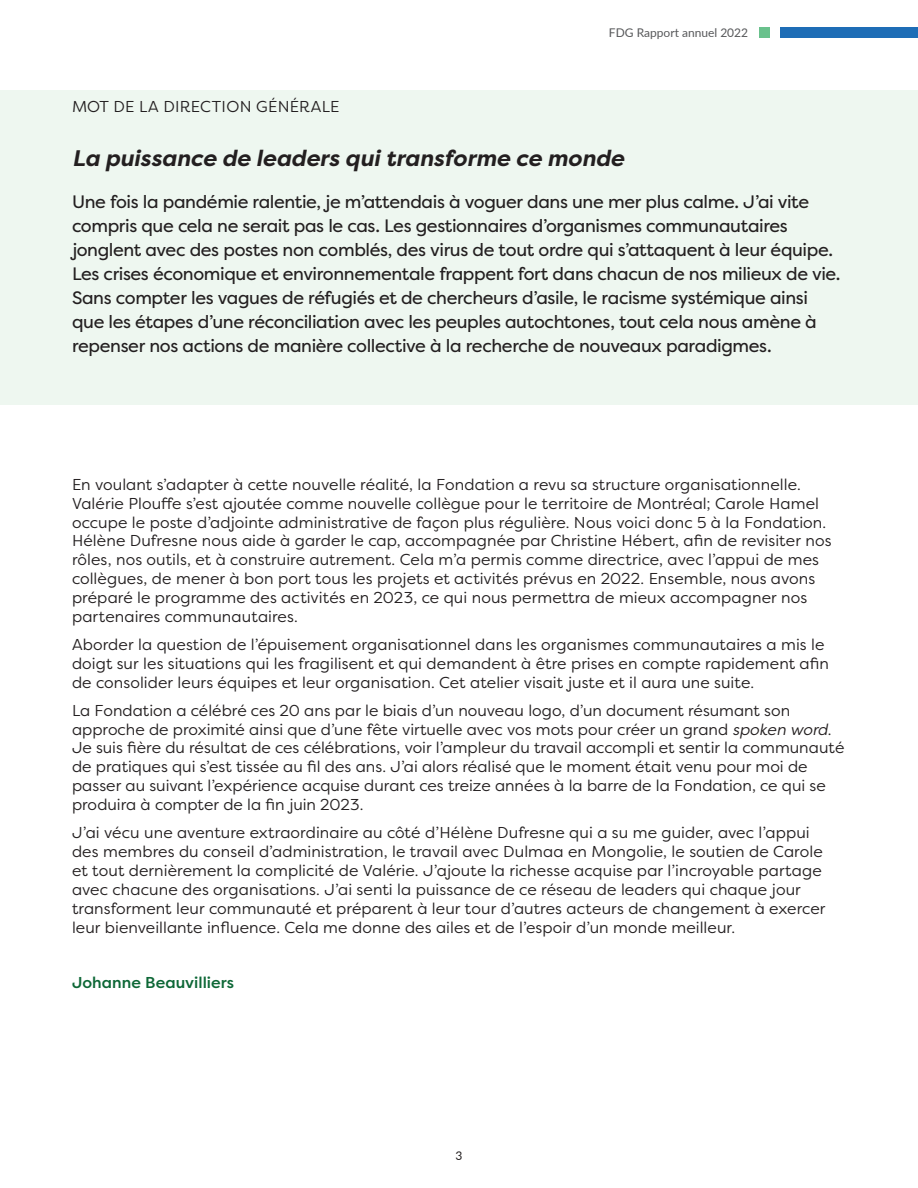
<style>
.page{position:relative;width:918px;height:1188px;background:#fff}
.page>*{position:absolute;margin:0;border:0;box-sizing:border-box;transform-origin:0 0}
.Titre{font:italic 700 22.5px "Filson Pro";color:#231f20}
.t1{font:18px/24px "Filson Pro";letter-spacing:-.02em;color:#231f20}
.t2{font:15.75px/18.9px "Filson Pro";letter-spacing:.005em;color:#231f20}
.t3{font:500 15.75px "Filson Pro";letter-spacing:.005em;color:#0d6736}
.t4{font:12px "Lato";color:#57585a}
.t5{font:12px "Lato";color:#231f20}
.s1{font-style:italic}
</style>
<div class="page">
<div style="left:780px;top:27px;width:138px;height:10px;background:#1e6db6"></div>
<div style="left:759px;top:27px;width:11px;height:10px;background:#69c18c"></div>
<div style="left:0;top:90px;width:918px;height:315px;background:#eef7f0"></div>
<p class="t4" style="left:609px;top:24px;width:141px">FDG Rapport annuel 2022</p>
<p class="t2" style="left:72px;top:97px;width:269px">MOT DE LA DIRECTION GÉNÉRALE</p>
<p class="Titre" style="left:72px;top:144px;width:554px">La puissance de leaders qui transforme ce monde</p>
<p class="t1" style="left:72px;top:190px;width:770px">Une fois la pandémie ralentie, je m’attendais à voguer dans une mer plus calme. J’ai vite compris que cela ne serait pas le cas. Les gestionnaires d’organismes communautaires jonglent avec des postes non comblés, des virus de tout ordre qui s’attaquent à leur équipe.<br>Les crises économique et environnementale frappent fort dans chacun de nos milieux de vie.<br>Sans compter les vagues de réfugiés et de chercheurs d’asile, le racisme systémique ainsi que les étapes d’une réconciliation avec les peuples autochtones, tout cela nous amène à repenser nos actions de manière collective à la recherche de nouveaux paradigmes.</p>
<p class="t2" style="left:72px;top:474px;width:761px">En voulant s’adapter à cette nouvelle réalité, la Fondation a revu sa structure organisationnelle.<br>Valérie Plouffe s’est ajoutée comme nouvelle collègue pour le territoire de Montréal; Carole Hamel occupe le poste d’adjointe administrative de façon plus régulière. Nous voici donc 5 à la Fondation.<br>Hélène Dufresne nous aide à garder le cap, accompagnée par Christine Hébert, afin de revisiter nos rôles, nos outils, et à construire autrement. Cela m’a permis comme directrice, avec l’appui de mes collègues, de mener à bon port tous les projets et activités prévus en 2022. Ensemble, nous avons préparé le programme des activités en 2023, ce qui nous permettra de mieux accompagner nos partenaires communautaires.</p>
<p class="t2" style="left:72px;top:635px;width:759px">Aborder la question de l’épuisement organisationnel dans les organismes communautaires a mis le doigt sur les situations qui les fragilisent et qui demandent à être prises en compte rapidement afin de consolider leurs équipes et leur organisation. Cet atelier visait juste et il aura une suite.</p>
<p class="t2" style="left:72px;top:700px;width:774px">La Fondation a célébré ces 20 ans par le biais d’un nouveau logo, d’un document résumant son approche de proximité ainsi que d’une fête virtuelle avec vos mots pour créer un grand <span class="s1">spoken word</span>.<br>Je suis fière du résultat de ces célébrations, voir l’ampleur du travail accompli et sentir la communauté de pratiques qui s’est tissée au fil des ans. J’ai alors réalisé que le moment était venu pour moi de passer au suivant l’expérience acquise durant ces treize années à la barre de la Fondation, ce qui se produira à compter de la fin juin 2023.</p>
<p class="t2" style="left:72px;top:823px;width:755px">J’ai vécu une aventure extraordinaire au côté d’Hélène Dufresne qui a su me guider, avec l’appui des membres du conseil d’administration, le travail avec Dulmaa en Mongolie, le soutien de Carole et tout dernièrement la complicité de Valérie. J’ajoute la richesse acquise par l’incroyable partage avec chacune des organisations. J’ai senti la puissance de ce réseau de leaders qui chaque jour transforment leur communauté et préparent à leur tour d’autres acteurs de changement à exercer leur bienveillante influence. Cela me donne des ailes et de l’espoir d’un monde meilleur.</p>
<p class="t3" style="left:72px;top:972px;width:164px">Johanne Beauvilliers</p>
<p class="t5" style="left:456px;top:1147px;width:8px">3</p>
</div>
